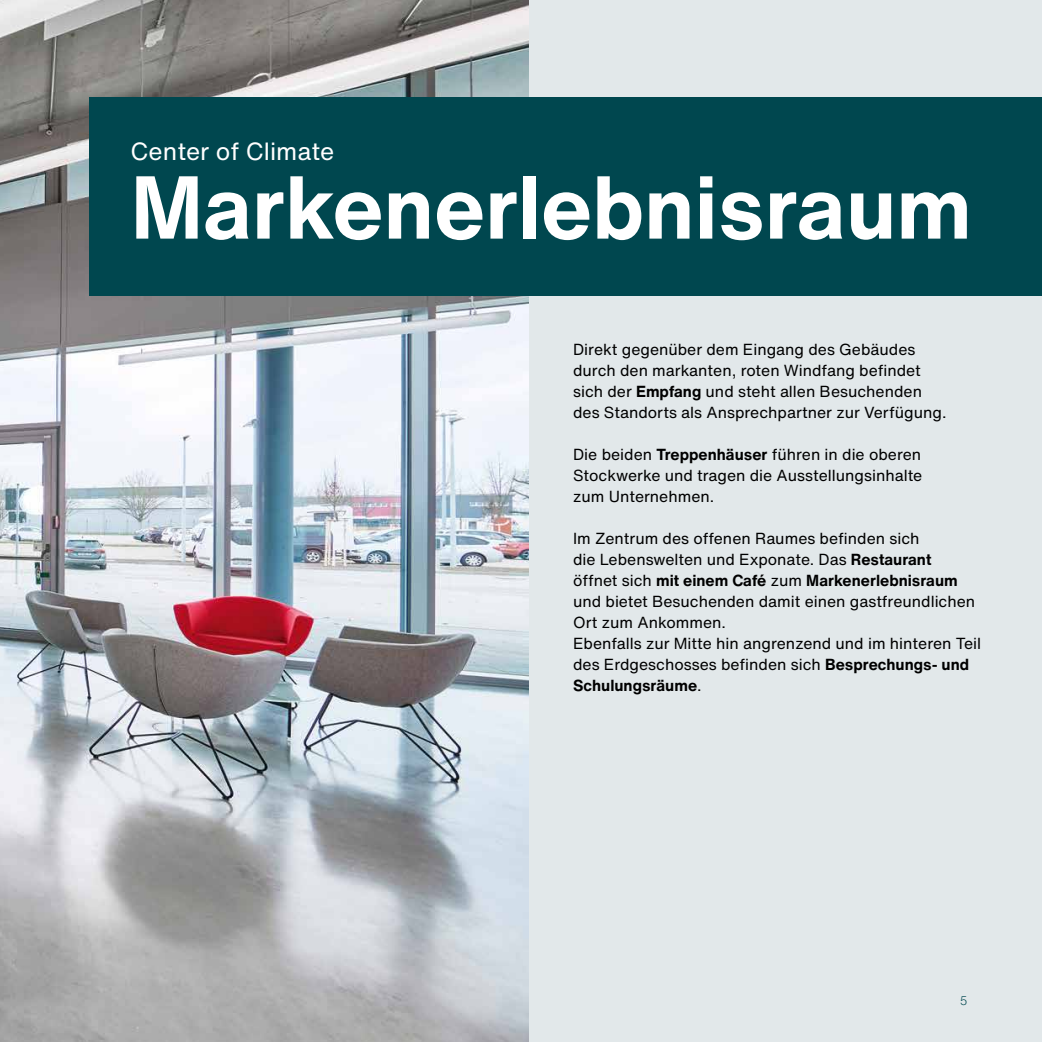
<style>
.page{position:relative;width:1042px;height:1042px;background:#fff}
.page>*{position:absolute;margin:0;border:0;box-sizing:border-box;transform-origin:0 0}
.t1{font:700 87.5px "Helvetica Now Text";color:#fff}
.t2{font:24.5px "Helvetica Now Text";color:#fff}
.t3{font:15.75px/21px "Helvetica Now Text";color:#000}
.t4{font:300 12.25px "Helvetica Now Text";color:#00474f}
.s1{font-weight:700}
</style>
<div class="page">
<div style="left:508px;top:0;width:534px;height:1042px;background:#e2e8ea"></div>
<img style="left:0;top:0;width:528px;height:1042px">
<div style="left:89px;top:98px;width:953px;height:198px;background:#00474f"></div>
<h2 class="t2" style="left:131px;top:135px;width:205px">Center of Climate</h2>
<h1 class="t1" style="left:131px;top:148px;width:843px">Markenerlebnisraum</h1>
<p class="t3" style="left:573px;top:338px;width:375px">Direkt gegenüber dem Eingang des Gebäudes durch den markanten, roten Windfang befindet sich der <span class="s1">Empfang</span> und steht allen Besuchenden des Standorts als Ansprechpartner zur Verfügung.</p>
<p class="t3" style="left:573px;top:443px;width:351px;text-align:justify">Die beiden <span class="s1">Treppenhäuser</span> führen in die oberen Stockwerke und tragen die Ausstellungsinhalte zum Unternehmen.</p>
<p class="t3" style="left:573px;top:527px;width:409px">Im Zentrum des offenen Raumes befinden sich<br>die Lebenswelten und Exponate. Das <span class="s1">Restaurant<br></span>öffnet sich <span class="s1">mit einem Café</span> zum <span class="s1">Markenerlebnisraum </span>und bietet Besuchenden damit einen gastfreundlichen Ort zum Ankommen.<br>Ebenfalls zur Mitte hin angrenzend und im hinteren Teil des Erdgeschosses befinden sich <span class="s1">Besprechungs- und Schulungsräume</span>.</p>
<p class="t4" style="left:959px;top:992px;width:9px">5</p>
</div>
